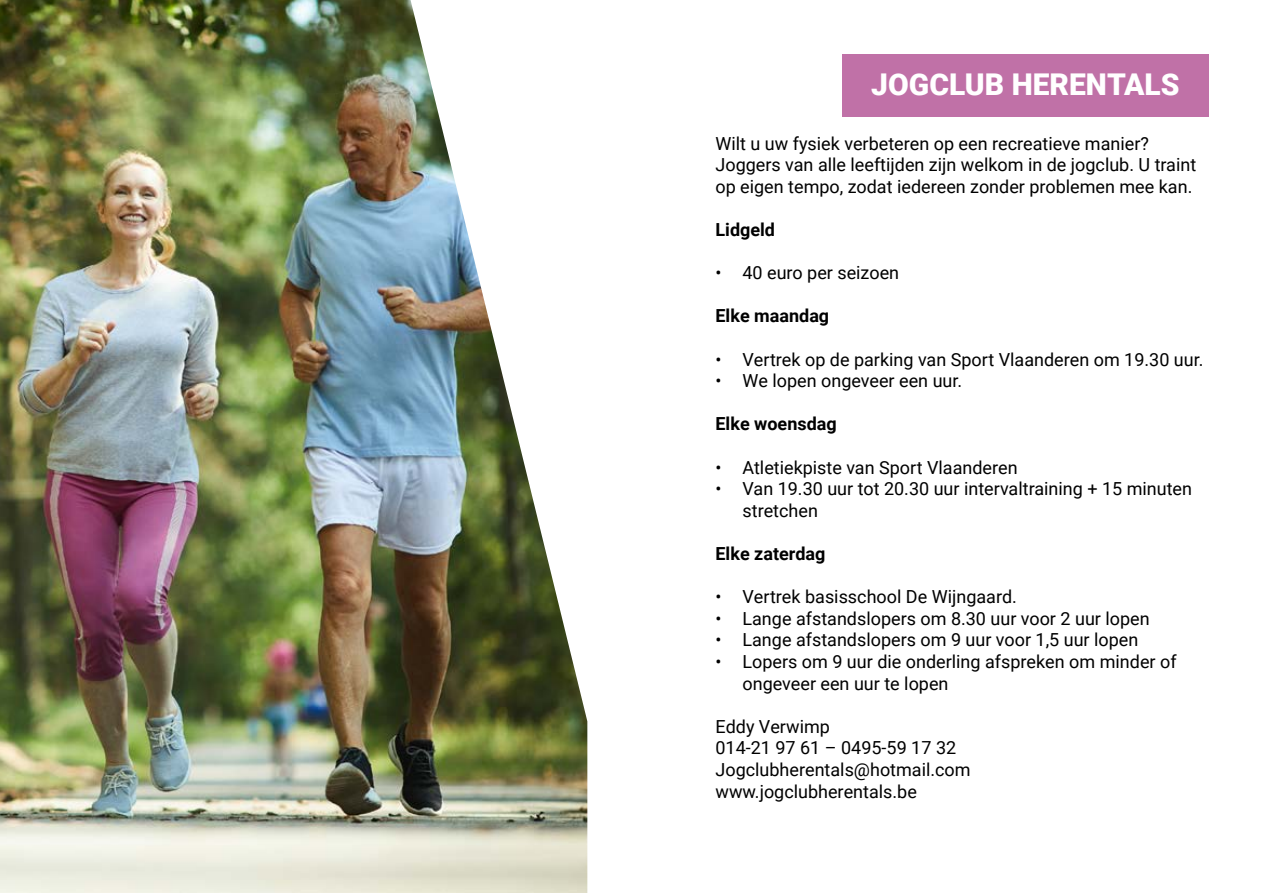
<style>
.page{position:relative;width:1263px;height:893px;background:#fff}
.page>*{position:absolute;margin:0;border:0;box-sizing:border-box;transform-origin:0 0}
.t1{font:900 30px "Roboto";color:#fff}
.t2{font:18px/21.6px "Roboto";color:#000}
.t3{font:700 18px "Roboto";color:#000}
</style>
<div class="page">
<img style="left:0;top:0;width:587px;height:893px">
<div style="left:842px;top:54px;width:367px;height:62px;background:#c071a7"></div>
<h1 class="t1" style="left:871px;top:63px;width:310px">JOGCLUB HERENTALS</h1>
<p class="t2" style="left:715px;top:132px;width:482px">Wilt u uw fysiek verbeteren op een recreatieve manier?<br>Joggers van alle leeftijden zijn welkom in de jogclub. U traint op eigen tempo, zodat iedereen zonder problemen mee kan.</p>
<p class="t3" style="left:715px;top:217px;width:61px">Lidgeld</p>
<p class="t2" style="left:715px;top:261px;width:185px">• 40 euro per seizoen</p>
<p class="t3" style="left:715px;top:303px;width:115px">Elke maandag</p>
<p class="t2" style="left:715px;top:348px;width:489px">• Vertrek op de parking van Sport Vlaanderen om 19.30 uur.</p>
<p class="t2" style="left:715px;top:369px;width:248px">• We lopen ongeveer een uur.</p>
<p class="t3" style="left:715px;top:411px;width:123px">Elke woensdag</p>
<p class="t2" style="left:715px;top:456px;width:304px">• Atletiekpiste van Sport Vlaanderen</p>
<p class="t2" style="left:742px;top:477px;width:451px;text-indent:-27px">• Van 19.30 uur tot 20.30 uur intervaltraining + 15 minuten stretchen</p>
<p class="t3" style="left:715px;top:541px;width:111px">Elke zaterdag</p>
<p class="t2" style="left:715px;top:585px;width:303px">• Vertrek basisschool De Wijngaard.</p>
<p class="t2" style="left:715px;top:607px;width:436px">• Lange afstandslopers om 8.30 uur voor 2 uur lopen</p>
<p class="t2" style="left:715px;top:628px;width:424px">• Lange afstandslopers om 9 uur voor 1,5 uur lopen</p>
<p class="t2" style="left:742px;top:650px;width:436px;text-indent:-27px">• Lopers om 9 uur die onderling afspreken om minder of ongeveer een uur te lopen</p>
<p class="t2" style="left:715px;top:715px;width:257px">Eddy Verwimp<br>014-21 97 61 – 0495-59 17 32<br>Jogclubherentals@hotmail.com www.jogclubherentals.be</p>
</div>
